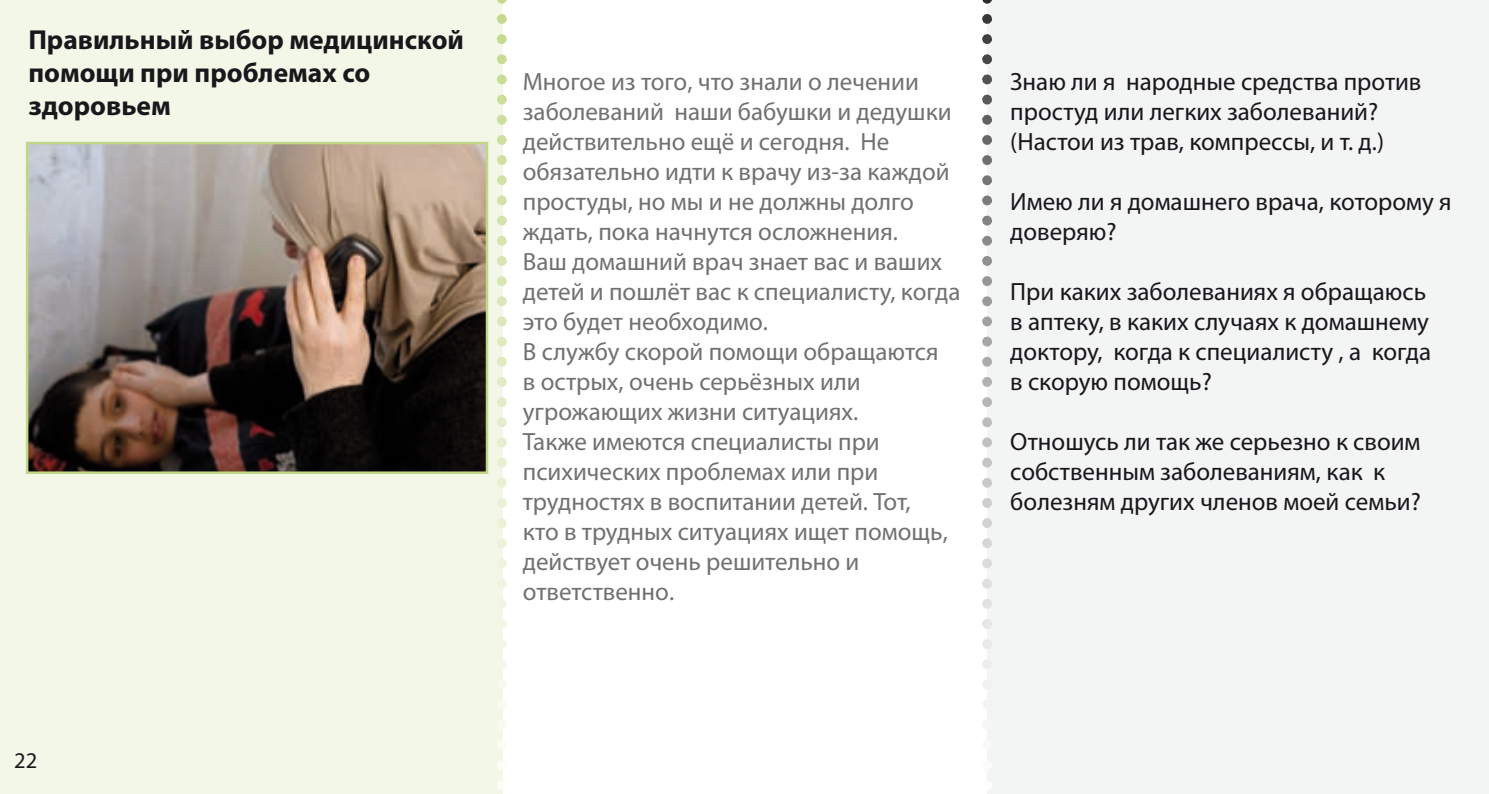
<style>
.page{position:relative;width:1489px;height:794px;background:#fff}
.page>*{position:absolute;margin:0;border:0;box-sizing:border-box;transform-origin:0 0}
.t1{font:700 27.5px/33px "Myriad Pro";color:#1a171c}
.t2{font:25px/30px "Myriad Pro";color:#707173}
.t3{font:25px/30px "Myriad Pro";color:#1a171c}
.t4{font:22.5px "Myriad Pro";color:#1a171c}
</style>
<div class="page">
<div style="left:0;top:0;width:503px;height:794px;background:#f2f7e7"></div>
<div style="left:987px;top:0;width:501px;height:794px;background:#f3f4f4"></div>
<svg style="left:497px;top:0;width:10px;height:790px"></svg>
<svg style="left:982px;top:0;width:10px;height:790px"></svg>
<img style="left:29px;top:145px;width:456px;height:326px">
<div style="left:26px;top:142px;width:462px;height:332px;border:2px solid #c1d785"></div>
<p class="t1" style="left:28px;top:24px;width:437px">Правильный выбор медицинской помощи при проблемах со здоровьем</p>
<p class="t2" style="left:523px;top:67px;width:439px">Многое из того, что знали о лечении заболеваний наши бабушки и дедушки действительно ещё и сегодня. Не обязательно идти к врачу из-за каждой простуды, но мы и не должны долго ждать, пока начнутся осложнения.<br>Ваш домашний врач знает вас и ваших детей и пошлёт вас к специалисту, когда это будет необходимо.<br>В службу скорой помощи обращаются<br>в острых, очень серьёзных или угрожающих жизни ситуациях.<br>Также имеются специалисты при психических проблемах или при трудностях в воспитании детей. Тот,<br>кто в трудных ситуациях ищет помощь, действует очень решительно и ответственно.</p>
<p class="t3" style="left:1010px;top:67px;width:412px">Знаю ли я народные средства против простуд или легких заболеваний? (Настои из трав, компрессы, и т. д.)</p>
<p class="t3" style="left:1010px;top:187px;width:443px">Имею ли я домашнего врача, которому я доверяю?</p>
<p class="t3" style="left:1010px;top:277px;width:422px">При каких заболеваниях я обращаюсь в аптеку, в каких случаях к домашнему доктору, когда к специалисту , а когда в скорую помощь?</p>
<p class="t3" style="left:1010px;top:427px;width:412px">Отношусь ли так же серьезно к своим собственным заболеваниям, как к болезням других членов моей семьи?</p>
<p class="t4" style="left:14px;top:748px;width:25px">22</p>
</div>
